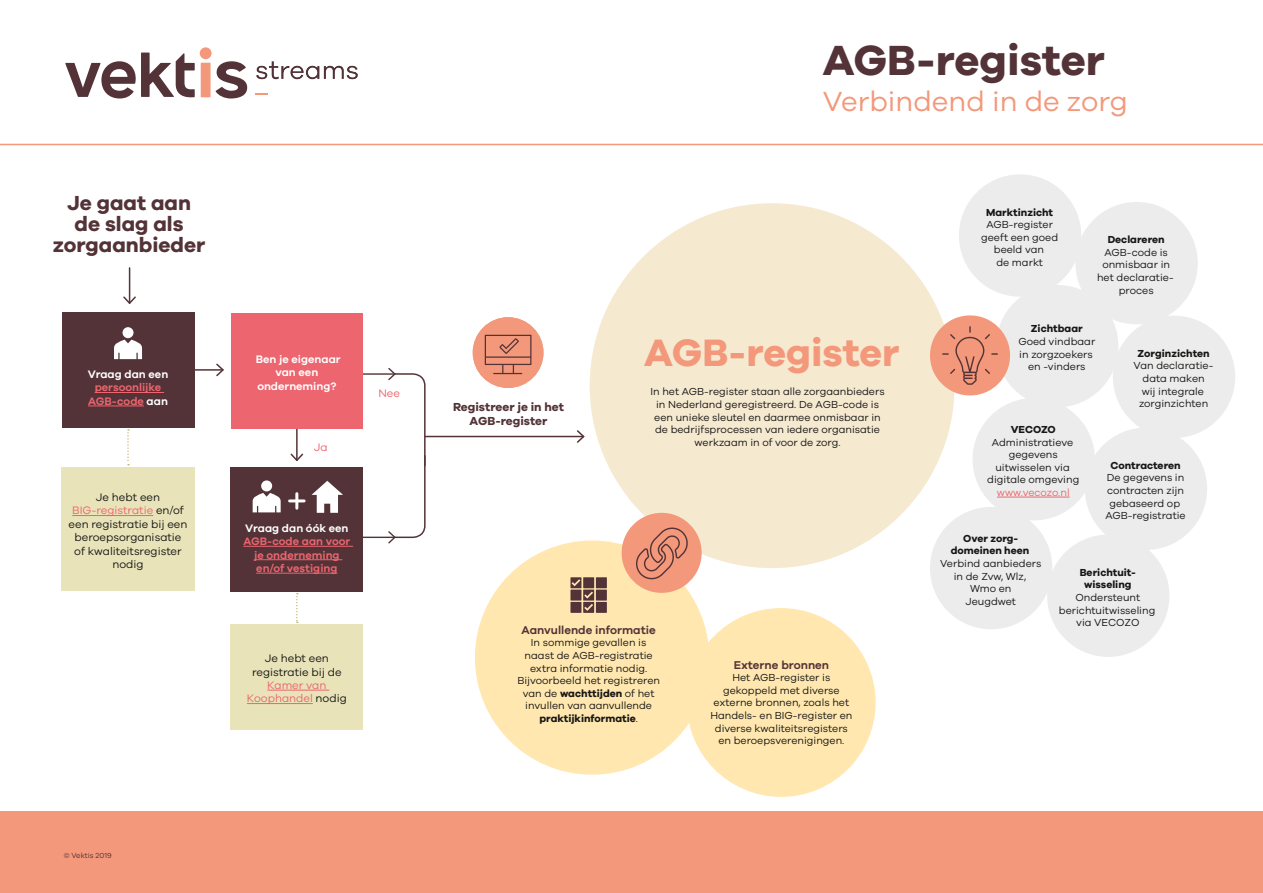
<style>
.page{position:relative;width:1263px;height:893px;background:#fff}
.page>*{position:absolute;margin:0;border:0;box-sizing:border-box;transform-origin:0 0}
.t1{font:700 43.5px "Galano Grotesque";color:#533337}
.t2{font:700 39.3px "Galano Grotesque";color:#f3987a}
.t3{font:28.5px "Galano Grotesque";color:#f3987a}
.t4{font:700 21px/21px "Galano Grotesque";color:#533337;text-align:center}
.t5{font:700 12px/14.4px "Galano Grotesque";color:#533337;text-align:center}
.t6{font:600 11.7px "Galano Grotesque";color:#533337}
.t7{font:11.25px/13.5px "Galano Grotesque";color:#181716;text-align:center}
.t8{font:600 11.25px/13.5px "Galano Grotesque";color:#ec656f;text-align:center}
.t9{font:600 11.25px/13.5px "Galano Grotesque";color:#fff;text-align:center}
.t10{font:11.25px/13.5px "Galano Grotesque";color:#ec656f;text-align:center}
.t11{font:10.5px/12.6px "Galano Grotesque";color:#181716;text-align:center}
.t12{font:700 10.5px/12.6px "Galano Grotesque";color:#181716;text-align:center}
.t13{font:10.5px "Galano Grotesque";color:#ec656f}
.t14{font:7.5px "Galano Grotesque";color:#533337}
.s1{color:#fff}
.s2{color:#ec656f}
.s3{color:#181716}
.s4{font-weight:700}
</style>
<div class="page">
<hr style="left:362px;top:373px;width:33px;height:2px;background:#533337">
<div style="left:959px;top:174px;width:122px;height:123px;background:#ececec;border-radius:50%"></div>
<div style="left:475px;top:540px;width:234px;height:235px;background:#ffe7af;border-radius:50%"></div>
<div style="left:595px;top:208px;width:354px;height:355px;background:#f5e9d0;border-radius:50%"></div>
<div style="left:590px;top:203px;width:364px;height:365px;border:10px solid #f5e9d0;border-radius:50%"></div>
<div style="left:687px;top:608px;width:188px;height:189px;background:#ffe7af;border-radius:50%"></div>
<svg style="left:65px;top:47px;width:293px;height:52px"></svg>
<hr style="left:0;top:144px;width:1263px;height:1px;background:#f3987a">
<div style="left:996px;top:285px;width:122px;height:122px;background:#ececec;border-radius:50%"></div>
<div style="left:1075px;top:202px;width:123px;height:122px;background:#ececec;border-radius:50%"></div>
<div style="left:1085px;top:428px;width:122px;height:122px;background:#ececec;border-radius:50%"></div>
<div style="left:1047px;top:535px;width:122px;height:122px;background:#ececec;border-radius:50%"></div>
<div style="left:930px;top:507px;width:122px;height:122px;background:#ececec;border-radius:50%"></div>
<div style="left:972px;top:398px;width:123px;height:122px;background:#ececec;border-radius:50%"></div>
<hr style="left:997px;top:497px;width:73px;height:1px;background:#ec656f">
<div style="left:1113px;top:316px;width:122px;height:122px;background:#ececec;border-radius:50%"></div>
<hr style="left:129px;top:268px;width:1px;height:35px;background:#533337">
<svg style="left:123px;top:295px;width:13px;height:9px"></svg>
<hr style="left:296px;top:423px;width:2px;height:37px;background:#533337">
<svg style="left:290px;top:452px;width:14px;height:9px"></svg>
<svg style="left:127px;top:429px;width:2px;height:36px"></svg>
<svg style="left:296px;top:593px;width:2px;height:30px"></svg>
<hr style="left:181px;top:369px;width:42px;height:2px;background:#533337">
<svg style="left:215px;top:363px;width:9px;height:14px"></svg>
<div style="left:62px;top:312px;width:132px;height:116px;background:#533337"></div>
<hr style="left:95px;top:392px;width:69px;height:1px;background:#ec656f">
<hr style="left:88px;top:406px;width:56px;height:1px;background:#ec656f">
<div style="left:61px;top:467px;width:134px;height:124px;background:#e8e3b9"></div>
<hr style="left:72px;top:515px;width:81px;height:1px;background:#ec656f">
<div style="left:231px;top:313px;width:131px;height:115px;background:#ec656f"></div>
<div style="left:231px;top:467px;width:132px;height:125px;background:#533337"></div>
<hr style="left:243px;top:546px;width:110px;height:1px;background:#ec656f">
<hr style="left:254px;top:559px;width:88px;height:1px;background:#ec656f">
<hr style="left:256px;top:573px;width:81px;height:1px;background:#ec656f">
<div style="left:231px;top:624px;width:132px;height:105px;background:#e8e3b9"></div>
<hr style="left:267px;top:690px;width:62px;height:1px;background:#ec656f">
<hr style="left:247px;top:703px;width:66px;height:1px;background:#ec656f">
<hr style="left:362px;top:537px;width:33px;height:1px;background:#533337">
<svg style="left:387px;top:368px;width:39px;height:176px"></svg>
<hr style="left:425px;top:436px;width:159px;height:1px;background:#533337">
<svg style="left:575px;top:430px;width:10px;height:13px"></svg>
<div style="left:930px;top:315px;width:80px;height:80px;background:#f3987a;border-radius:50%"></div>
<svg style="left:942px;top:326px;width:56px;height:59px"></svg>
<div style="left:0;top:812px;width:1263px;height:81px;background:#f3987a"></div>
<div style="left:473px;top:317px;width:70px;height:71px;background:#f3987a;border-radius:50%"></div>
<svg style="left:485px;top:335px;width:46px;height:39px"></svg>
<div style="left:622px;top:513px;width:80px;height:80px;background:#f3987a;border-radius:50%"></div>
<svg style="left:633px;top:527px;width:57px;height:55px"></svg>
<div style="left:123px;top:327px;width:11px;height:11px;background:#fff;border-radius:50%"></div>
<svg style="left:114px;top:340px;width:28px;height:19px"></svg>
<div style="left:261px;top:480px;width:11px;height:11px;background:#fff;border-radius:50%"></div>
<svg style="left:253px;top:493px;width:28px;height:19px"></svg>
<hr style="left:290px;top:499px;width:14px;height:3px;background:#fff">
<hr style="left:295px;top:494px;width:3px;height:14px;background:#fff">
<svg style="left:311px;top:481px;width:32px;height:32px"></svg>
<div style="left:596px;top:577px;width:11px;height:11px;background:#533337"></div>
<div style="left:596px;top:590px;width:11px;height:11px;background:#533337"></div>
<div style="left:596px;top:602px;width:11px;height:11px;background:#533337"></div>
<svg style="left:570px;top:577px;width:24px;height:36px"></svg>
<h3 class="t4" style="left:53px;top:192px;width:154px">Je gaat aan de slag als zorgaanbieder</h3>
<p class="t9" style="left:88px;top:367px;width:82px">Vraag dan een</p>
<p class="t8" style="left:88px;top:380px;width:81px">persoonlijke<br>AGB-code <span class="s1">aan</span></p>
<p class="t7" style="left:69px;top:490px;width:120px">Je hebt een<br><span class="s2">BIG-registratie</span> en/of een registratie bij een beroepsorganisatie of kwaliteitsregister nodig</p>
<p class="t9" style="left:256px;top:352px;width:86px">Ben je eigenaar van een onderneming?</p>
<p class="t10" style="left:314px;top:440px;width:15px">Ja</p>
<p class="t10" style="left:378px;top:386px;width:23px">Nee</p>
<p class="t9" style="left:245px;top:521px;width:105px">Vraag dan óók een</p>
<p class="t8" style="left:243px;top:534px;width:109px">AGB-code aan voor je onderneming en/of vestiging</p>
<p class="t7" style="left:252px;top:651px;width:91px">Je hebt een registratie bij de</p>
<p class="t10" style="left:247px;top:678px;width:101px">Kamer van<br>Koophandel <span class="s3">nodig</span></p>
<p class="t14" style="left:64px;top:851px;width:49px">© Vektis 2019</p>
<h1 class="t1" style="left:823px;top:33px;width:283px">AGB-register</h1>
<h3 class="t3" style="left:823px;top:84px;width:306px">Verbindend in de zorg</h3>
<p class="t5" style="left:453px;top:399px;width:112px">Registreer je in het<br>AGB-register</p>
<h2 class="t2" style="left:644px;top:329px;width:257px">AGB-register</h2>
<p class="t11" style="left:650px;top:385px;width:236px">In het AGB-register staan alle zorgaanbieders in Nederland geregistreerd. De AGB-code is een unieke sleutel en daarmee onmisbaar in de bedrijfsprocessen van iedere organisatie werkzaam in of voor de zorg.</p>
<p class="t6" style="left:521px;top:623px;width:136px">Aanvullende informatie</p>
<p class="t11" style="left:517px;top:636px;width:144px">In sommige gevallen is naast de AGB-registratie extra informatie nodig.<br>Bijvoorbeeld het registreren van de <span class="s4">wachttijden</span> of het invullen van aanvullende <span class="s4">praktijkinformatie</span>.</p>
<p class="t6" style="left:734px;top:657px;width:97px">Externe bronnen</p>
<p class="t11" style="left:710px;top:671px;width:144px">Het AGB-register is gekoppeld met diverse externe bronnen, zoals het<br>Handels- en BIG-register en diverse kwaliteitsregisters en beroepsverenigingen.</p>
<p class="t12" style="left:986px;top:205px;width:69px">Marktinzicht</p>
<p class="t11" style="left:981px;top:218px;width:79px">AGB-register geeft een goed beeld van<br>de markt</p>
<p class="t12" style="left:1108px;top:233px;width:59px">Declareren</p>
<p class="t11" style="left:1097px;top:246px;width:78px">AGB-code is onmisbaar in het declaratie&shy;proces</p>
<p class="t12" style="left:1031px;top:322px;width:53px">Zichtbaar</p>
<p class="t11" style="left:1018px;top:335px;width:78px">Goed vindbaar in zorgzoekers en -vinders</p>
<p class="t12" style="left:1011px;top:423px;width:47px">VECOZO</p>
<p class="t11" style="left:987px;top:435px;width:94px">Administratieve gegevens uitwisselen via digitale omgeving</p>
<p class="t13" style="left:997px;top:486px;width:74px">www.vecozo.nl</p>
<p class="t12" style="left:1138px;top:347px;width:73px">Zorginzichten</p>
<p class="t11" style="left:1134px;top:359px;width:81px">Van declaratie&shy;data maken<br>wij integrale zorginzichten</p>
<p class="t12" style="left:1110px;top:459px;width:72px">Contracteren</p>
<p class="t11" style="left:1105px;top:471px;width:82px">De gegevens in contracten zijn gebaseerd op<br>AGB-registratie</p>
<p class="t12" style="left:951px;top:532px;width:80px">Over zorg&shy;domeinen heen</p>
<p class="t11" style="left:940px;top:557px;width:103px">Verbind aanbieders in de Zvw, Wlz,<br>Wmo en<br>Jeugdwet</p>
<p class="t12" style="left:1080px;top:566px;width:58px">Berichtuit&shy;wisseling</p>
<p class="t11" style="left:1059px;top:591px;width:98px">Ondersteunt berichtuitwisseling via VECOZO</p>
</div>
